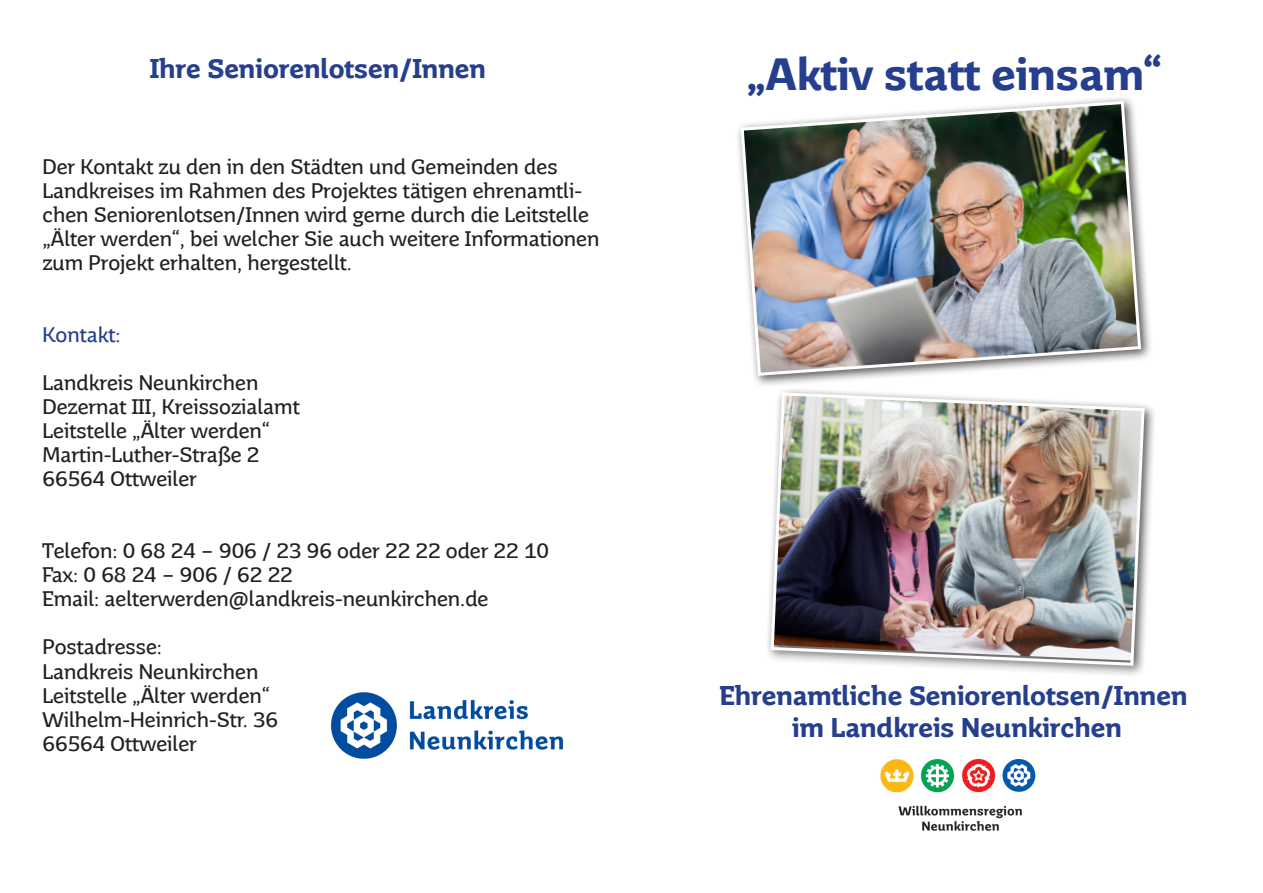
<style>
.page{position:relative;width:1263px;height:893px;background:#fff}
.page>*{position:absolute;margin:0;border:0;box-sizing:border-box;transform-origin:0 0}
.t1{font:700 45px "Saar";color:#253f8e}
.t2{font:700 27px "Saar";color:#253f8e}
.t3{font:21px/24px "Saar";color:#231f20}
.t4{font:21px "Saar";color:#253f8e}
</style>
<div class="page">
<div style="left:735px;top:96px;width:418px;height:292px;background:#231f20;opacity:.75"></div>
<img style="left:739px;top:99px;width:404px;height:278px">
<div style="left:765px;top:386px;width:391px;height:291px;background:#231f20;opacity:.75"></div>
<img style="left:769px;top:391px;width:377px;height:276px">
<img style="left:880px;top:758px;width:156px;height:73px">
<img style="left:330px;top:692px;width:233px;height:67px">
<p class="t2" style="left:150px;top:52px;width:338px">Ihre Seniorenlotsen/Innen</p>
<p class="t3" style="left:43px;top:155px;width:558px">Der Kontakt zu den in den Städten und Gemeinden des Landkreises im Rahmen des Projektes tätigen ehrenamtli&shy;chen Seniorenlotsen/Innen wird gerne durch die Leitstelle „Älter werden“, bei welcher Sie auch weitere Informationen zum Projekt erhalten, hergestellt.</p>
<p class="t4" style="left:43px;top:323px;width:80px">Kontakt:</p>
<p class="t3" style="left:43px;top:371px;width:217px">Landkreis Neunkirchen</p>
<p class="t3" style="left:43px;top:395px;width:259px">Dezernat III, Kreissozialamt</p>
<p class="t3" style="left:43px;top:419px;width:229px">Leitstelle „Älter werden“</p>
<p class="t3" style="left:43px;top:443px;width:218px">Martin-Luther-Straße 2</p>
<p class="t3" style="left:43px;top:467px;width:156px">66564 Ottweiler</p>
<p class="t3" style="left:43px;top:539px;width:508px">Telefon: 0 68 24 – 906 / 23 96 oder 22 22 oder 22 10</p>
<p class="t3" style="left:43px;top:563px;width:252px">Fax: 0 68 24 – 906 / 62 22</p>
<p class="t3" style="left:43px;top:587px;width:447px">Email: aelterwerden@landkreis-neunkirchen.de</p>
<p class="t3" style="left:43px;top:635px;width:121px">Postadresse:</p>
<p class="t3" style="left:43px;top:659px;width:217px">Landkreis Neunkirchen</p>
<p class="t3" style="left:43px;top:683px;width:229px">Leitstelle „Älter werden“</p>
<p class="t3" style="left:43px;top:707px;width:237px">Wilhelm-Heinrich-Str. 36</p>
<p class="t3" style="left:43px;top:731px;width:156px">66564 Ottweiler</p>
<p class="t1" style="left:746px;top:46px;width:417px">„Aktiv statt einsam“</p>
<p class="t2" style="left:720px;top:678px;width:469px">Ehrenamtliche Seniorenlotsen/Innen</p>
<p class="t2" style="left:792px;top:711px;width:331px">im Landkreis Neunkirchen</p>
</div>
